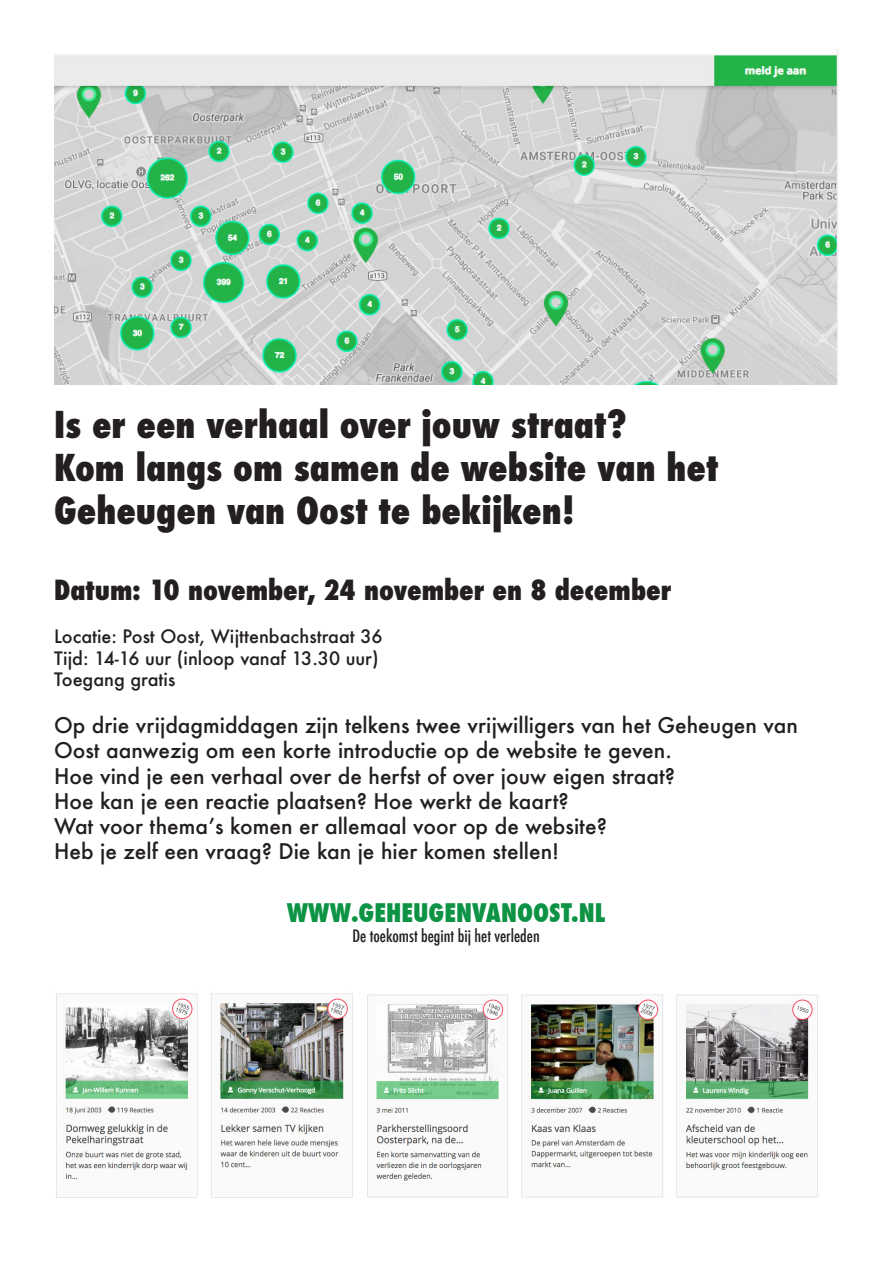
<style>
.page{position:relative;width:893px;height:1263px;background:#fff}
.page>*{position:absolute;margin:0;border:0;box-sizing:border-box;transform-origin:0 0}
.t1{font:800 condensed 36px/43.2px "Futura";color:#231f20}
.t2{font:800 condensed 27px "Futura";color:#231f20}
.t3{font:800 condensed 25.05px "Futura";color:#0d9344}
.basis{font:500 21px/25.2px "Futura";color:#231f20}
.t4{font:500 18px "Futura";color:#231f20}
.t5{font:500 condensed 16.65px "Futura";color:#231f20}
</style>
<div class="page">
<img style="left:367px;top:994px;width:451px;height:204px">
<img style="left:54px;top:50px;width:785px;height:335px">
<img style="left:56px;top:993px;width:297px;height:205px">
<p class="t1" style="left:54px;top:403px;width:575px">Is er een verhaal over jouw straat?</p>
<p class="t1" style="left:54px;top:446px;width:666px">Kom langs om samen de website van het<br>Geheugen van Oost te bekijken!</p>
<p class="t2" style="left:54px;top:571px;width:619px">Datum: 10 november, 24 november en 8 december</p>
<p class="t4" style="left:54px;top:624px;width:330px">Locatie: Post Oost, Wijttenbachstraat 36</p>
<p class="t4" style="left:54px;top:646px;width:326px">Tijd: 14-16 uur (inloop vanaf 13.30 uur)</p>
<p class="t4" style="left:54px;top:667px;width:123px">Toegang gratis</p>
<p class="basis" style="left:54px;top:712px;width:745px">Op drie vrijdagmiddagen zijn telkens twee vrijwilligers van het Geheugen van<br>Oost aanwezig om een korte introductie op de website te geven.</p>
<p class="basis" style="left:54px;top:763px;width:623px">Hoe vind je een verhaal over de herfst of over jouw eigen straat?</p>
<p class="basis" style="left:54px;top:788px;width:516px">Hoe kan je een reactie plaatsen? Hoe werkt de kaart?</p>
<p class="basis" style="left:54px;top:813px;width:555px">Wat voor thema’s komen er allemaal voor op de website?</p>
<p class="basis" style="left:54px;top:838px;width:507px">Heb je zelf een vraag? Die kan je hier komen stellen!</p>
<p class="t3" style="left:287px;top:895px;width:320px">WWW.GEHEUGENVANOOST.NL</p>
<p class="t5" style="left:352px;top:925px;width:189px">De toekomst begint bij het verleden</p>
</div>
